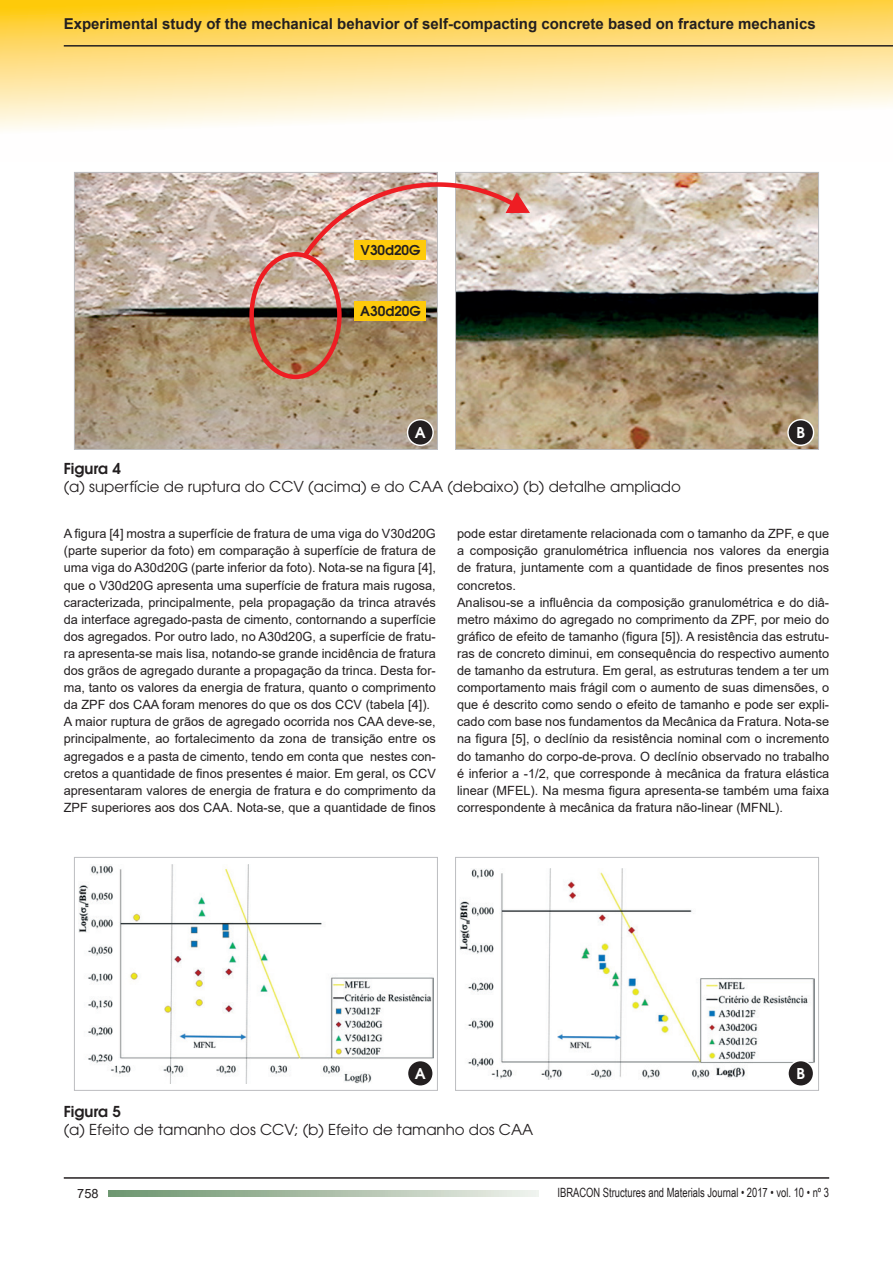
<style>
.page{position:relative;width:893px;height:1263px;background:#fff}
.page>*{position:absolute;margin:0;border:0;box-sizing:border-box;transform-origin:0 0}
.t1{font:15px "Avant Garde";color:#231f20}
.t2{font:700 15px "Arial";color:#231f20}
.t3{font:600 15px "Avant Garde";color:#231f20}
.t4{font:600 14.85px "Avant Garde";color:#fff}
.t5{font:600 13.5px "Avant Garde";color:#231f20}
.t6{font:12.75px/17.1px "Arial";color:#231f20}
.t7{font:12.75px "Arial Narrow";color:#231f20;scale:.9 1}
</style>
<div class="page">
<svg style="left:0;top:0;width:893px;height:130px;background:#fee498"></svg>
<hr style="left:64px;top:1177px;width:765px;height:2px;background:#231f20">
<hr style="left:64px;top:45px;width:829px;height:2px;background:#231f20">
<svg style="left:108px;top:1190px;width:431px;height:6px;background:#acc0aa"></svg>
<img style="left:76px;top:174px;width:360px;height:274px">
<div style="left:74px;top:172px;width:364px;height:278px;border:1px solid #bcbdc0"></div>
<div style="left:407px;top:419px;width:27px;height:27px;border:3px solid #fff;border-radius:50%"></div>
<div style="left:408px;top:420px;width:24px;height:25px;background:#231f20;border-radius:50%"></div>
<img style="left:457px;top:174px;width:360px;height:274px">
<div style="left:455px;top:172px;width:364px;height:278px;border:1px solid #bcbdc0"></div>
<div style="left:787px;top:419px;width:27px;height:27px;border:3px solid #fff;border-radius:50%"></div>
<div style="left:789px;top:420px;width:24px;height:25px;background:#231f20;border-radius:50%"></div>
<div style="left:249px;top:252px;width:93px;height:127px;border:4px solid #ee1d23;border-radius:50%"></div>
<svg style="left:303px;top:182px;width:227px;height:75px;background:#d6b7ad"></svg>
<div style="left:355px;top:240px;width:71px;height:20px;background:#feca0a"></div>
<div style="left:355px;top:301px;width:71px;height:19px;background:#feca0a"></div>
<img style="left:78px;top:864px;width:355px;height:220px">
<div style="left:74px;top:857px;width:364px;height:233px;border:1px solid #bcbdc0"></div>
<div style="left:407px;top:1060px;width:27px;height:27px;border:3px solid #fff;border-radius:50%"></div>
<div style="left:408px;top:1061px;width:24px;height:24px;background:#231f20;border-radius:50%"></div>
<img style="left:460px;top:868px;width:354px;height:211px">
<div style="left:455px;top:857px;width:364px;height:233px;border:1px solid #bcbdc0"></div>
<div style="left:787px;top:1060px;width:27px;height:27px;border:3px solid #fff;border-radius:50%"></div>
<div style="left:789px;top:1061px;width:24px;height:24px;background:#231f20;border-radius:50%"></div>
<p class="t2" style="left:64px;top:13px;width:753px">Experimental study of the mechanical behavior of self-compacting concrete based on fracture mechanics</p>
<p class="t5" style="left:361px;top:242px;width:61px">V30d20G</p>
<p class="t5" style="left:360px;top:302px;width:62px">A30d20G</p>
<p class="t4" style="left:415px;top:423px;width:12px">A</p>
<p class="t4" style="left:796px;top:423px;width:10px">B</p>
<p class="t3" style="left:64px;top:459px;width:58px">Figura 4</p>
<p class="t1" style="left:64px;top:478px;width:619px">(a) superfície de ruptura do CCV (acima) e do CAA (debaixo) (b) detalhe ampliado</p>
<p class="t6" style="left:64px;top:525px;width:374px">A figura [4] mostra a superfície de fratura de uma viga do V30d20G (parte superior da foto) em comparação à superfície de fratura de uma viga do A30d20G (parte inferior da foto). Nota-se na figura [4], que o V30d20G apresenta uma superfície de fratura mais rugosa, caracterizada, principalmente, pela propagação da trinca através da interface agregado-pasta de cimento, contornando a superfície dos agregados. Por outro lado, no A30d20G, a superfície de fratu&shy;ra apresenta-se mais lisa, notando-se grande incidência de fratura dos grãos de agregado durante a propagação da trinca. Desta for&shy;ma, tanto os valores da energia de fratura, quanto o comprimento da ZPF dos CAA foram menores do que os dos CCV (tabela [4]).<br>A maior ruptura de grãos de agregado ocorrida nos CAA deve-se, principalmente, ao fortalecimento da zona de transição entre os agregados e a pasta de cimento, tendo em conta que nestes con&shy;cretos a quantidade de finos presentes é maior. Em geral, os CCV apresentaram valores de energia de fratura e do comprimento da ZPF superiores aos dos CAA. Nota-se, que a quantidade de finos</p>
<p class="t6" style="left:457px;top:525px;width:374px">pode estar diretamente relacionada com o tamanho da ZPF, e que a composição granulométrica influencia nos valores da energia de fratura, juntamente com a quantidade de finos presentes nos concretos.<br>Analisou-se a influência da composição granulométrica e do diâ&shy;metro máximo do agregado no comprimento da ZPF, por meio do gráfico de efeito de tamanho (figura [5]). A resistência das estrutu&shy;ras de concreto diminui, em consequência do respectivo aumento de tamanho da estrutura. Em geral, as estruturas tendem a ter um comportamento mais frágil com o aumento de suas dimensões, o que é descrito como sendo o efeito de tamanho e pode ser expli&shy;cado com base nos fundamentos da Mecânica da Fratura. Nota-se na figura [5], o declínio da resistência nominal com o incremento do tamanho do corpo-de-prova. O declínio observado no trabalho é inferior a -1/2, que corresponde à mecânica da fratura elástica linear (MFEL). Na mesma figura apresenta-se também uma faixa correspondente à mecânica da fratura não-linear (MFNL).</p>
<p class="t4" style="left:415px;top:1064px;width:12px">A</p>
<p class="t4" style="left:796px;top:1064px;width:10px">B</p>
<p class="t3" style="left:64px;top:1101px;width:58px">Figura 5</p>
<p class="t1" style="left:64px;top:1120px;width:471px">(a) Efeito de tamanho dos CCV; (b) Efeito de tamanho dos CAA</p>
<p class="t6" style="left:77px;top:1185px;width:23px">758</p>
<p class="t7" style="left:557px;top:1183px;width:303px">IBRACON Structures and Materials Journal • 2017 • vol. 10 • nº 3</p>
</div>
